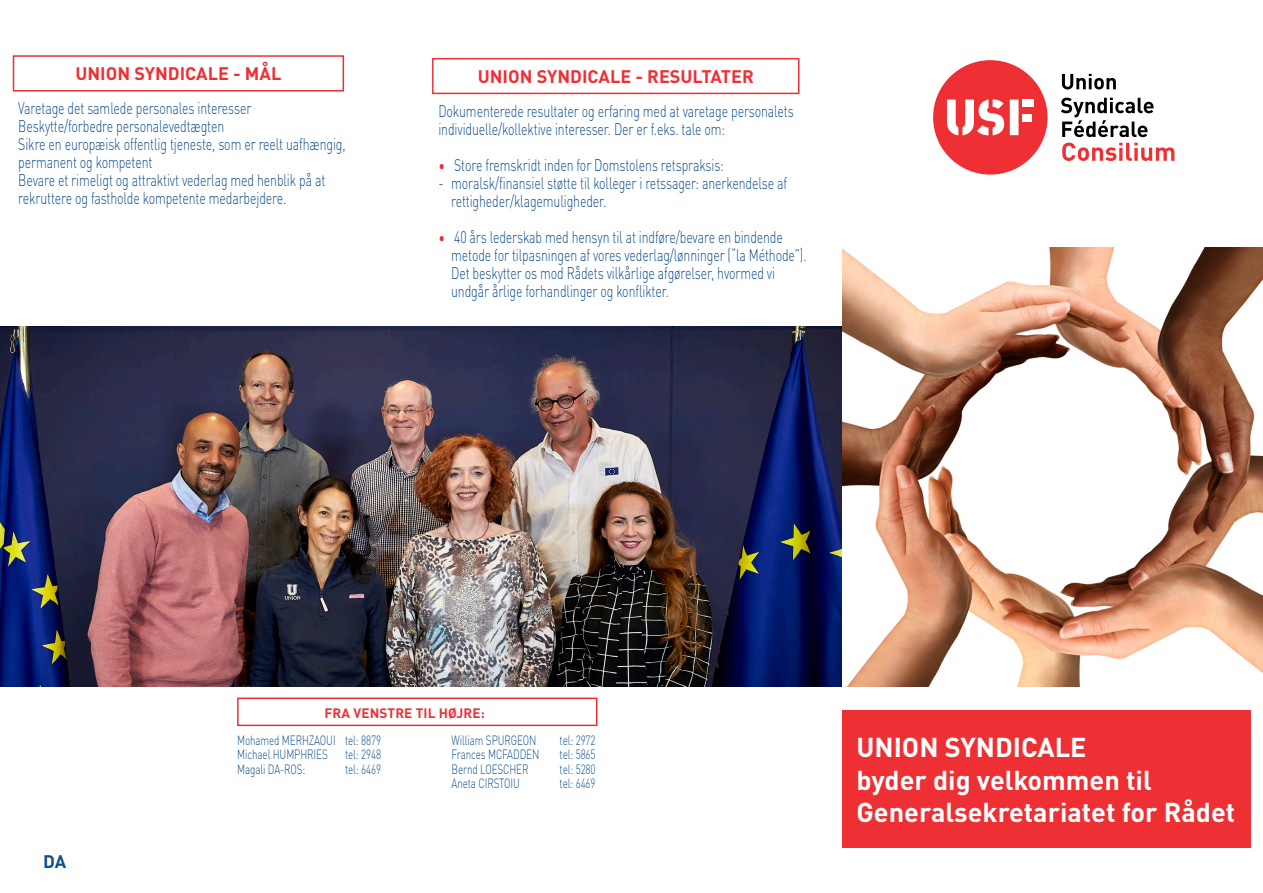
<style>
.page{position:relative;width:1263px;height:893px;background:#fff}
.page>*{position:absolute;margin:0;border:0;box-sizing:border-box;transform-origin:0 0}
.t1{font:700 27px "DIN Pro";color:#fff}
.t2{font:700 18px "DIN Pro";color:#ee3034}
.t3{font:700 18px "DIN Pro";color:#0f4e8c}
.t4{font:300 16.65px/18px "DIN Pro";letter-spacing:-.01em;color:#0f4e8c;scale:.74 1}
.t5{font:700 13.5px "DIN Pro";letter-spacing:.01em;color:#ee3034}
.t6{font:300 13.35px "DIN Pro";letter-spacing:-.01em;color:#0f4e8c;scale:.74 1}
.s1{color:#ee3034}
</style>
<div class="page">
<svg style="left:1062px;top:143px;width:112px;height:18px"></svg>
<svg style="left:1062px;top:74px;width:54px;height:15px"></svg>
<svg style="left:1061px;top:98px;width:92px;height:39px"></svg>
<div style="left:933px;top:60px;width:114px;height:115px;background:#ee3034;border-radius:50%"></div>
<div style="left:1022px;top:100px;width:12px;height:7px;background:#fff"></div>
<svg style="left:1010px;top:100px;width:8px;height:35px"></svg>
<div style="left:1022px;top:114px;width:10px;height:7px;background:#fff"></div>
<svg style="left:947px;top:99px;width:57px;height:36px"></svg>
<img style="left:842px;top:247px;width:421px;height:439px">
<div style="left:842px;top:711px;width:408px;height:137px;background:#ee3034"></div>
<img style="left:0;top:326px;width:842px;height:360px">
<div style="left:237px;top:697px;width:360px;height:29px;border:2px solid #ee3034"></div>
<div style="left:13px;top:55px;width:331px;height:37px;border:2px solid #ee3034"></div>
<div style="left:432px;top:58px;width:367px;height:36px;border:2px solid #ee3034"></div>
<p class="t2" style="left:75px;top:60px;width:207px">UNION SYNDICALE - MÅL</p>
<p class="t2" style="left:478px;top:62px;width:277px">UNION SYNDICALE - RESULTATER</p>
<p class="t4" style="left:18px;top:98px;width:317px">Varetage det samlede personales interesser</p>
<p class="t4" style="left:18px;top:116px;width:280px">Beskytte/forbedre personalevedtægten</p>
<p class="t4" style="left:18px;top:134px;width:444px">Sikre en europæisk offentlig tjeneste, som er reelt uafhængig, permanent og kompetent</p>
<p class="t4" style="left:18px;top:170px;width:417px">Bevare et rimeligt og attraktivt vederlag med henblik på at</p>
<p class="t4" style="left:18px;top:188px;width:364px">rekruttere og fastholde kompetente medarbejdere.</p>
<p class="t4" style="left:438px;top:101px;width:482px">Dokumenterede resultater og erfaring med at varetage personalets</p>
<p class="t4" style="left:438px;top:119px;width:389px">individuelle/kollektive interesser. Der er f.eks. tale om:</p>
<p class="t4" style="left:438px;top:155px;width:387px"><span class="s1">•</span> Store fremskridt inden for Domstolens retspraksis:</p>
<p class="t4" style="left:451px;top:173px;width:456px;text-indent:-13px">- moralsk/finansiel støtte til kolleger i retssager: anerkendelse af rettigheder/klagemuligheder.</p>
<p class="t4" style="left:451px;top:227px;width:482px;text-indent:-13px"><span class="s1">•</span> 40 års lederskab med hensyn til at indføre/bevare en bindende metode for tilpasningen af vores vederlag/lønninger (“la Méthode”).<br>Det beskytter os mod Rådets vilkårlige afgørelser, hvormed vi undgår årlige forhandlinger og konflikter.</p>
<p class="t3" style="left:43px;top:848px;width:25px">DA</p>
<p class="t5" style="left:324px;top:702px;width:162px">FRA VENSTRE TIL HØJRE:</p>
<p class="t6" style="left:237px;top:730px;width:196px">Mohamed MERHZAOUI tel: 8879</p>
<p class="t6" style="left:237px;top:744px;width:124px">Michael HUMPHRIES</p>
<p class="t6" style="left:345px;top:744px;width:50px">tel: 2948</p>
<p class="t6" style="left:237px;top:759px;width:94px">Magali DA-ROS:</p>
<p class="t6" style="left:345px;top:759px;width:50px">tel: 6469</p>
<p class="t6" style="left:452px;top:730px;width:116px">William SPURGEON</p>
<p class="t6" style="left:560px;top:730px;width:50px">tel: 2972</p>
<p class="t6" style="left:452px;top:744px;width:120px">Frances MCFADDEN</p>
<p class="t6" style="left:560px;top:744px;width:50px">tel: 5865</p>
<p class="t6" style="left:452px;top:759px;width:105px">Bernd LOESCHER</p>
<p class="t6" style="left:560px;top:759px;width:50px">tel: 5280</p>
<p class="t6" style="left:452px;top:773px;width:94px">Aneta CIRSTOIU</p>
<p class="t6" style="left:560px;top:773px;width:50px">tel: 6469</p>
<p class="t1" style="left:856px;top:726px;width:232px">UNION SYNDICALE</p>
<p class="t1" style="left:856px;top:759px;width:297px">byder dig velkommen til</p>
<p class="t1" style="left:856px;top:791px;width:380px">Generalsekretariatet for Rådet</p>
</div>
